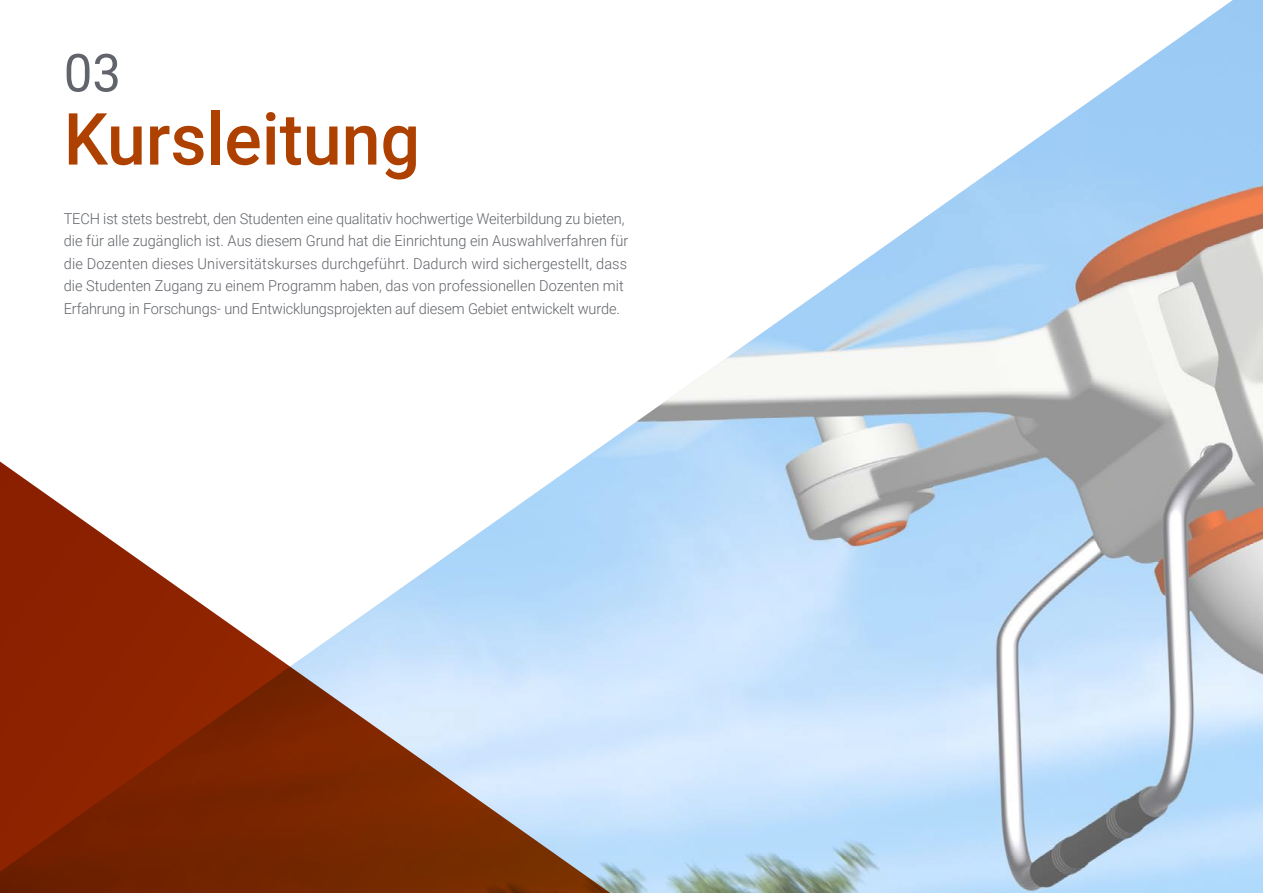
<style>
.page{position:relative;width:1263px;height:893px;background:#fff}
.page>*{position:absolute;margin:0;border:0;box-sizing:border-box;transform-origin:0 0}
.t1{font:500 72px "Roboto";color:#ae4000}
.t2{font:52.5px "Roboto";color:#61646a}
.t3{font:300 15px/22.5px "Roboto";color:#61646a}
</style>
<div class="page">
<img style="left:602px;top:0;width:661px;height:893px">
<svg style="left:0;top:446px;width:640px;height:447px"></svg>
<h2 class="t2" style="left:64px;top:36px;width:59px">03</h2>
<h1 class="t1" style="left:64px;top:89px;width:358px">Kursleitung</h1>
<p class="t3" style="left:64px;top:207px;width:566px">TECH ist stets bestrebt, den Studenten eine qualitativ hochwertige Weiterbildung zu bieten, die für alle zugänglich ist. Aus diesem Grund hat die Einrichtung ein Auswahlverfahren für die Dozenten dieses Universitätskurses durchgeführt. Dadurch wird sichergestellt, dass die Studenten Zugang zu einem Programm haben, das von professionellen Dozenten mit Erfahrung in Forschungs- und Entwicklungsprojekten auf diesem Gebiet entwickelt wurde.</p>
</div>
